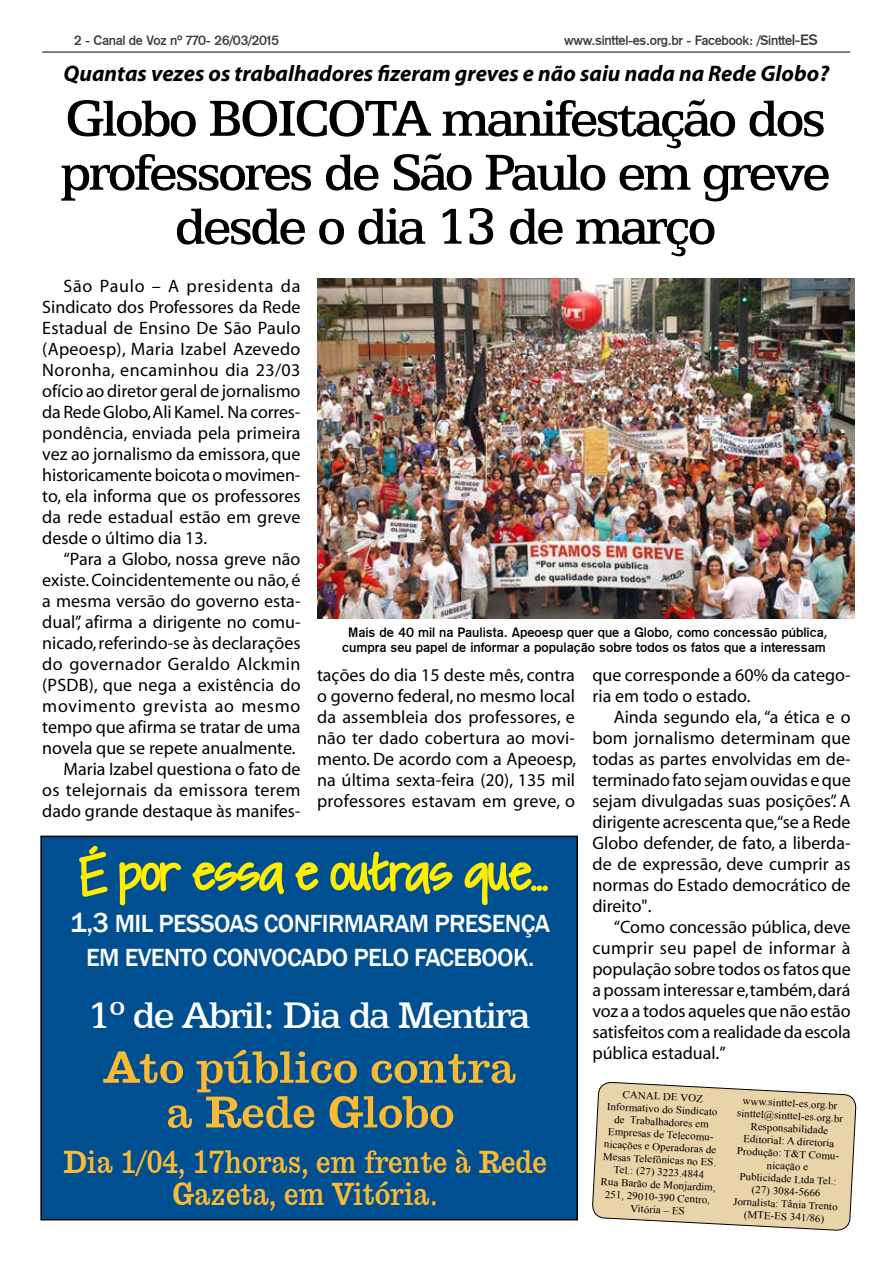
<style>
.page{position:relative;width:893px;height:1263px;background:#fff}
.page>*{position:absolute;margin:0;border:0;box-sizing:border-box;transform-origin:0 0}
.t1{font:500 57px/54px "Egyptian 505 BT";letter-spacing:-.05em;color:#000;text-align:center}
.t2{font:44.7px/44.7px "Egyptian 710 BT Regular A";letter-spacing:-.025em;color:#fbba34;text-align:center;scale:1.18 1}
.t3{font:500 41.85px "Egyptian 505 BT";letter-spacing:-.05em;color:#fff}
.t4{font:32.25px/32.2px "Egyptian 710 BT Regular A";letter-spacing:-.025em;color:#fbba34;text-align:center}
.t5{font:500 25.5px/34.5px "Franklin Gothic";letter-spacing:-.025em;color:#fff;text-align:center}
.t6{font:italic 700 22.5px "Myriad";color:#000}
.t7{font:18px/21px "Myriad";color:#000;text-align:justify}
.t8{font:13.5px/15px "Gothic 725 BT Bold A";color:#000;text-align:center}
.t9{font:13.5px "Gothic 725 BT Bold A";letter-spacing:-.025em;color:#3c3c3b}
.t10{font:10.5px/12.6px "Times New Roman";color:#000;text-align:center;scale:1.05 1}
.s1{font-size:15px}
.s2{font-size:28.2px}
</style>
<div class="page">
<div style="left:41px;top:836px;width:536px;height:384px;background:#004f91"></div>
<div style="left:40px;top:836px;width:538px;height:384px;border:2px solid #000"></div>
<hr style="left:42px;top:52px;width:808px;height:1px;background:#000">
<svg style="left:592px;top:1082px;width:264px;height:149px;background:#e6d3ae"></svg>
<img style="left:317px;top:279px;width:537px;height:339px">
<svg style="left:79px;top:845px;width:29px;height:52px"></svg>
<svg style="left:119px;top:862px;width:62px;height:44px"></svg>
<svg style="left:192px;top:862px;width:92px;height:33px"></svg>
<svg style="left:295px;top:862px;width:24px;height:29px"></svg>
<svg style="left:329px;top:835px;width:126px;height:60px"></svg>
<svg style="left:463px;top:835px;width:87px;height:71px"></svg>
<p class="t9" style="left:74px;top:33px;width:207px">2 - Canal de Voz nº 770- 26/03/2015</p>
<p class="t9" style="left:564px;top:33px;width:255px">www.sinttel-es.org.br - Facebook: /Sintte<span class="s1">l-ES</span></p>
<p class="t6" style="left:64px;top:61px;width:767px">Quantas vezes os trabalhadores fizeram greves e não saiu nada na Rede Globo?</p>
<h1 class="t1" style="left:61px;top:90px;width:772px">Globo BOICOTA manifestação dos professores de São Paulo em greve desde o dia 13 de março</h1>
<p class="t7" style="left:42px;top:276px;width:260px;text-indent:21px">São Paulo – A presidenta da Sindicato dos Professores da Rede Estadual de Ensino De São Paulo (Apeoesp), Maria Izabel Azevedo Noronha, encaminhou dia 23/03 ofício ao diretor geral de jornalismo da Rede Globo, Ali Kamel. Na corres&shy;pondência, enviada pela primeira vez ao jornalismo da emissora, que historicamente boicota o movimen&shy;to, ela informa que os professores da rede estadual estão em greve desde o último dia 13.</p>
<p class="t7" style="left:42px;top:549px;width:260px;text-align:right">“Para a Globo, nossa greve não existe. Coincidentemente ou não, é a mesma versão do governo esta&shy;dual”, afirma a dirigente no comu&shy;nicado, referindo-se às declarações do governador Geraldo Alckmin (PSDB), que nega a existência do movimento grevista ao mesmo tempo que afirma se tratar de uma novela que se repete anualmente.<br>Maria Izabel questiona o fato de os telejornais da emissora terem dado grande destaque às manifes-</p>
<p class="t8" style="left:342px;top:625px;width:487px">Mais de 40 mil na Paulista. Apeoesp quer que a Globo, como concessão pública, cumpra seu papel de informar a população sobre todos os fatos que a interessam</p>
<p class="t7" style="left:317px;top:665px;width:261px">tações do dia 15 deste mês, contra o governo federal, no mesmo local da assembleia dos professores, e não ter dado cobertura ao movi&shy;mento. De acordo com a Apeoesp, na última sexta-feira (20), 135 mil professores estavam em greve, o</p>
<p class="t7" style="left:592px;top:665px;width:260px">que corresponde a 60% da catego&shy;ria em todo o estado.</p>
<p class="t7" style="left:592px;top:707px;width:260px;text-indent:21px">Ainda segundo ela, “a ética e o bom jornalismo determinam que todas as partes envolvidas em de&shy;terminado fato sejam ouvidas e que sejam divulgadas suas posições”. A dirigente acrescenta que,“se a Rede Globo defender, de fato, a liberda&shy;de de expressão, deve cumprir as normas do Estado democrático de direito".</p>
<p class="t7" style="left:592px;top:917px;width:260px;text-indent:21px">“Como concessão pública, deve cumprir seu papel de informar à população sobre todos os fatos que a possam interessar e, também, dará voz a a todos aqueles que não estão satisfeitos com a realidade da escola pública estadual.”</p>
<h3 class="t5" style="left:70px;top:906px;width:482px"><span class="s2">1,3</span> MIL PESSOAS CONFIRMARAM PRESENÇA<br>EM EVENTO CONVOCADO PELO FACEBOOK.</h3>
<h3 class="t3" style="left:88px;top:991px;width:444px">1º de Abril: Dia da Mentira</h3>
<h2 class="t2" style="left:103px;top:1044px;width:353px">Ato público contra a Rede Globo</h2>
<p class="t10" style="left:606px;top:1087px;width:111px;rotate:3deg">CANAL DE VOZ<br>Informativo do Sindicato de Trabalhadores em<br>Empresas de Telecomu&shy;nicações e Operadoras de<br>Mesas Telefônicas no ES.<br>Tel.: (27) 3223.4844<br>Rua Barão de Monjardim,<br>251, 29010-390 Centro,<br>Vitória – ES</p>
<p class="t10" style="left:738px;top:1094px;width:103px;rotate:3deg">www.sinttel-es.org.br sinttel@sinttel-es.org.br<br>Responsabilidade<br>Editorial: A diretoria<br>Produção: T&amp;T Comu&shy;nicação e<br>Publicidade Ltda Tel.: (27) 3084-5666<br>Jornalista: Tânia Trento (MTE-ES 341/86)</p>
<h3 class="t4" style="left:63px;top:1145px;width:486px">Dia 1/04, 17horas, em frente à Rede<br>Gazeta, em Vitória.</h3>
</div>
